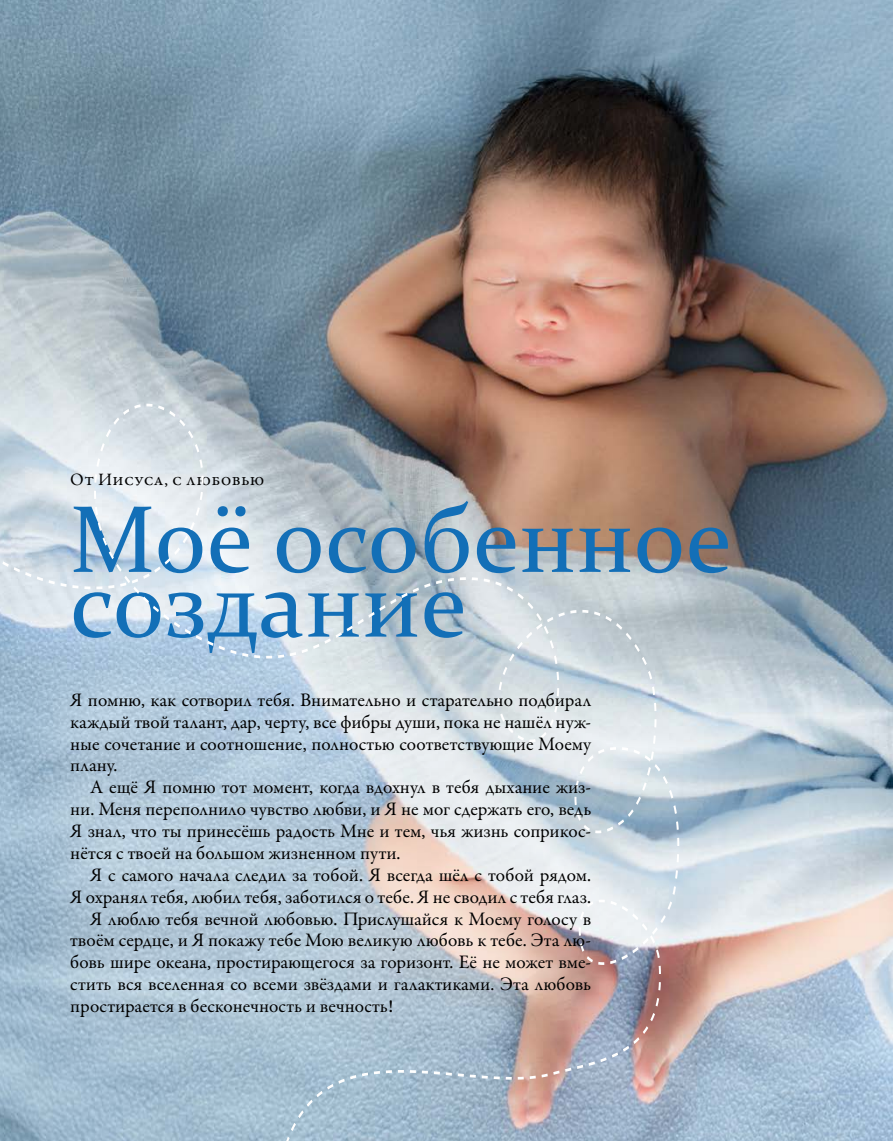
<style>
.page{position:relative;width:893px;height:1141px;background:#fff}
.page>*{position:absolute;margin:0;border:0;box-sizing:border-box;transform-origin:0 0}
.t1{font:95.38px "Constantia";letter-spacing:.01em;color:#136fb7}
.t2{font:19.25px/21.9px "Garamond Premr Pro";color:#000;text-align:justify}
.t3{font:17.5px "Garamond Premr Pro";letter-spacing:.025em;color:#000}
</style>
<div class="page">
<img style="left:0;top:0;width:893px;height:1141px">
<img style="left:0;top:265px;width:679px;height:876px">
<div style="left:7px;top:630px;width:648px;height:449px;background:#fff;opacity:.23"></div>
<p class="t3" style="left:70px;top:469px;width:196px">От Иисуса, с любовью</p>
<h1 class="t1" style="left:70px;top:475px;width:662px">Моё особенное</h1>
<h1 class="t1" style="left:70px;top:539px;width:397px">создание</h1>
<p class="t2" style="left:70px;top:689px;width:523px">Я помню, как сотворил тебя. Внимательно и старательно подбирал каждый твой талант, дар, черту, все фибры души, пока не нашёл нуж&shy;ные сочетание и соотношение, полностью соответствующие Моему плану.</p>
<p class="t2" style="left:70px;top:777px;width:522px;text-indent:20px">А ещё Я помню тот момент, когда вдохнул в тебя дыхание жиз&shy;ни. Меня переполнило чувство любви, и Я не мог сдержать его, ведь Я знал, что ты принесёшь радость Мне и тем, чья жизнь соприкос&shy;нётся с твоей на большом жизненном пути.</p>
<p class="t2" style="left:90px;top:864px;width:503px">Я с самого начала следил за тобой. Я всегда шёл с тобой рядом.</p>
<p class="t2" style="left:70px;top:886px;width:522px">Я охранял тебя, любил тебя, заботился о тебе. Я не сводил с тебя глаз.</p>
<p class="t2" style="left:90px;top:908px;width:502px">Я люблю тебя вечной любовью. Прислушайся к Моему голосу в</p>
<p class="t2" style="left:70px;top:930px;width:522px">твоём сердце, и Я покажу тебе Мою великую любовь к тебе. Эта лю-</p>
<p class="t2" style="left:70px;top:952px;width:522px">бовь шире океана, простирающегося за горизонт. Её не может вме-</p>
<p class="t2" style="left:70px;top:974px;width:522px">стить вся вселенная со всеми звёздами и галактиками. Эта любовь</p>
<p class="t2" style="left:70px;top:995px;width:325px">простирается в бесконечность и вечность!</p>
</div>
